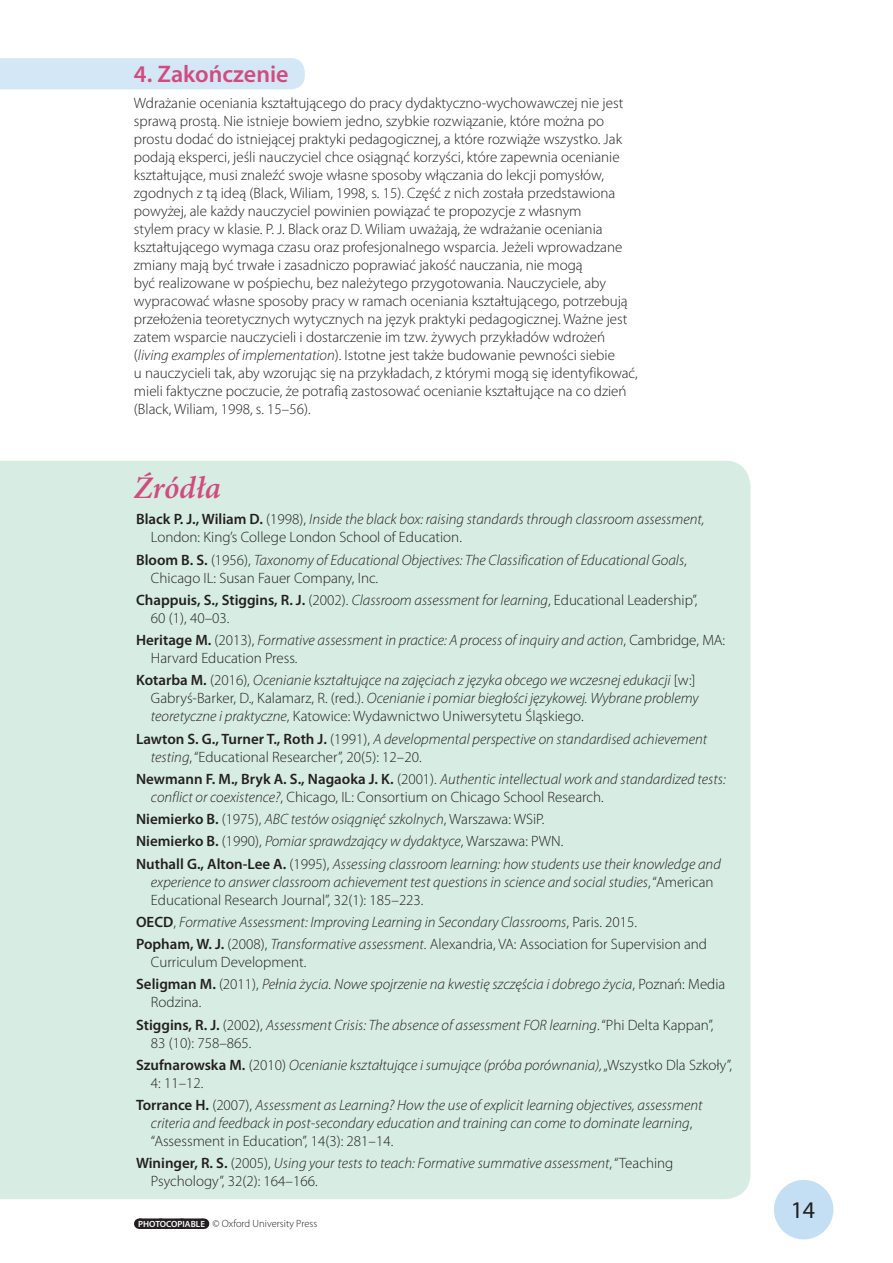
<style>
.page{position:relative;width:893px;height:1263px;background:#fff}
.page>*{position:absolute;margin:0;border:0;box-sizing:border-box;transform-origin:0 0}
.t1{font:italic 600 31.5px "Minion Pro";color:#d14b7f}
.t2{font:600 24px "Myriad Pro";color:#d14b7f}
.t3{font:24px "Myriad Pro";color:#231f20}
.t4{font:italic 300 15px/18px "Myriad Pro";color:#231f20}
.t5{font:300 15px/18px "Myriad Pro";color:#231f20}
.t6{font:300 10.5px "Myriad Pro";color:#231f20}
.s1{font-style:italic}
.s2{font-weight:600;font-style:normal}
.s3{font-style:normal}
.s4{font-weight:600}
.s5{font-weight:600;font-size:9px;color:#fff}
</style>
<div class="page">
<div style="left:774px;top:1180px;width:59px;height:59px;background:#c4def3;border-radius:50%"></div>
<div style="left:139px;top:1218px;width:64px;height:11px;background:#231f20"></div>
<div style="left:0;top:461px;width:750px;height:738px;background:#d7ede4"></div>
<div style="left:0;top:58px;width:305px;height:31px;background:#d4e7f6"></div>
<h2 class="t2" style="left:134px;top:58px;width:156px">4. Zakończenie</h2>
<p class="t5" style="left:134px;top:94px;width:505px">Wdrażanie oceniania kształtującego do pracy dydaktyczno-wychowawczej nie jest sprawą prostą. Nie istnieje bowiem jedno, szybkie rozwiązanie, które można po prostu dodać do istniejącej praktyki pedagogicznej, a które rozwiąże wszystko. Jak podają eksperci, jeśli nauczyciel chce osiągnąć korzyści, które zapewnia ocenianie kształtujące, musi znaleźć swoje własne sposoby włączania do lekcji pomysłów, zgodnych z tą ideą (Black, Wiliam, 1998, s. 15). Część z nich została przedstawiona powyżej, ale każdy nauczyciel powinien powiązać te propozycje z własnym<br>stylem pracy w klasie. P. J. Black oraz D. Wiliam uważają, że wdrażanie oceniania kształtującego wymaga czasu oraz profesjonalnego wsparcia. Jeżeli wprowadzane zmiany mają być trwałe i zasadniczo poprawiać jakość nauczania, nie mogą<br>być realizowane w pośpiechu, bez należytego przygotowania. Nauczyciele, aby wypracować własne sposoby pracy w ramach oceniania kształtującego, potrzebują przełożenia teoretycznych wytycznych na język praktyki pedagogicznej. Ważne jest zatem wsparcie nauczycieli i dostarczenie im tzw. żywych przykładów wdrożeń (<span class="s1">living examples of implementation</span>). Istotne jest także budowanie pewności siebie<br>u nauczycieli tak, aby wzorując się na przykładach, z którymi mogą się identyfikować, mieli faktyczne poczucie, że potrafią zastosować ocenianie kształtujące na co dzień (Black, Wiliam, 1998, s. 15–56).</p>
<h1 class="t1" style="left:134px;top:466px;width:88px">Źródła</h1>
<p class="t4" style="left:151px;top:510px;width:555px;text-indent:-15px"><span class="s2">Black P. J., Wiliam D.</span> <span class="s3">(1998),</span> Inside the black box: raising standards through classroom assessment,<br><span class="s3">London: King’s College London School of Education.</span></p>
<p class="t4" style="left:151px;top:550px;width:537px;text-indent:-15px"><span class="s2">Bloom B. S.</span> <span class="s3">(1956),</span> Taxonomy of Educational Objectives: The Classification of Educational Goals<span class="s3">,<br>Chicago IL: Susan Fauer Company, Inc.</span></p>
<p class="t5" style="left:151px;top:591px;width:548px;text-indent:-15px"><span class="s4">Chappuis, S., Stiggins, R. J.</span> (2002). <span class="s1">Classroom assessment for learning</span>, Educational Leadership”,<br>60 (1), 40–03.</p>
<p class="t4" style="left:151px;top:631px;width:576px;text-indent:-15px"><span class="s2">Heritage M.</span> <span class="s3">(2013),</span> Formative assessment in practice: A process of inquiry and action<span class="s3">, Cambridge, MA:<br>Harvard Education Press.</span></p>
<p class="t4" style="left:151px;top:671px;width:549px;text-indent:-15px"><span class="s2">Kotarba M.</span> <span class="s3">(2016),</span> Ocenianie kształtujące na zajęciach z języka obcego we wczesnej edukacji <span class="s3">[w:]<br>Gabryś-Barker, D., Kalamarz, R. (red.).</span> Ocenianie i pomiar biegłości językowej. Wybrane problemy teoretyczne i praktyczne<span class="s3">, Katowice: Wydawnictwo Uniwersytetu Śląskiego.</span></p>
<p class="t4" style="left:151px;top:729px;width:558px;text-indent:-15px"><span class="s2">Lawton S. G., Turner T., Roth J.</span> <span class="s3">(1991),</span> A developmental perspective on standardised achievement testing<span class="s3">, “Educational Researcher”, 20(5): 12–20.</span></p>
<p class="t4" style="left:151px;top:770px;width:576px;text-indent:-15px"><span class="s2">Newmann F. M., Bryk A. S., Nagaoka J. K.</span> <span class="s3">(2001).</span> Authentic intellectual work and standardized tests: conflict or coexistence?<span class="s3">, Chicago, IL: Consortium on Chicago School Research.</span></p>
<p class="t4" style="left:136px;top:808px;width:586px;line-height:22.2px"><span class="s2">Niemierko B.</span> <span class="s3">(1975),</span> ABC testów osiągnięć szkolnych<span class="s3">, Warszawa: WSiP.<br></span><span class="s2">Niemierko B.</span> <span class="s3">(1990),</span> Pomiar sprawdzający w dydaktyce<span class="s3">, Warszawa: PWN.<br></span><span class="s2">Nuthall G., Alton-Lee A.</span> <span class="s3">(1995),</span> Assessing classroom learning: how students use their knowledge and</p>
<p class="t4" style="left:151px;top:872px;width:564px">experience to answer classroom achievement test questions in science and social studies<span class="s3">, “American<br>Educational Research Journal”, 32(1): 185–223.</span></p>
<p class="t4" style="left:136px;top:910px;width:572px;line-height:22.2px"><span class="s2">OECD</span><span class="s3">,</span> Formative Assessment: Improving Learning in Secondary Classrooms<span class="s3">, Paris. 2015.<br></span><span class="s2">Popham, W. J.</span> <span class="s3">(2008),</span> Transformative assessment<span class="s3">. Alexandria, VA: Association for Supervision and</span></p>
<p class="t4" style="left:136px;top:951px;width:591px;line-height:22.2px;text-indent:15px"><span class="s3">Curriculum Development.<br></span><span class="s2">Seligman M.</span> <span class="s3">(2011),</span> Pełnia życia. Nowe spojrzenie na kwestię szczęścia i dobrego życia<span class="s3">, Poznań: Media</span></p>
<p class="t4" style="left:136px;top:991px;width:579px;line-height:22.2px;text-indent:15px"><span class="s3">Rodzina.<br></span><span class="s2">Stiggins, R. J.</span> <span class="s3">(2002),</span> Assessment Crisis: The absence of assessment FOR learning<span class="s3">. “Phi Delta Kappan”,</span></p>
<p class="t4" style="left:136px;top:1031px;width:597px;line-height:22.2px;text-indent:15px"><span class="s3">83 (10): 758–865.<br></span><span class="s2">Szufnarowska M.</span> <span class="s3">(2010)</span> Ocenianie kształtujące i sumujące (próba porównania), <span class="s3">„Wszystko Dla Szkoły”,</span></p>
<p class="t4" style="left:136px;top:1071px;width:568px;line-height:22.2px;text-indent:15px"><span class="s3">4: 11–12.<br></span><span class="s2">Torrance H.</span> <span class="s3">(2007),</span> Assessment as Learning? How the use of explicit learning objectives, assessment</p>
<p class="t4" style="left:151px;top:1114px;width:543px">criteria and feedback in post-secondary education and training can come to dominate learning<span class="s3">, “Assessment in Education”, 14(3): 281–14.</span></p>
<p class="t4" style="left:151px;top:1154px;width:524px;text-indent:-15px"><span class="s2">Wininger, R. S.</span> <span class="s3">(2005),</span> Using your tests to teach: Formative summative assessment<span class="s3">, “Teaching<br>Psychology”, 32(2): 164–166.</span></p>
<p class="t6" style="left:138px;top:1217px;width:181px"><span class="s5">PHOTOCOPIABLE</span> © Oxford University Press</p>
<h2 class="t3" style="left:791px;top:1195px;width:26px">14</h2>
</div>
